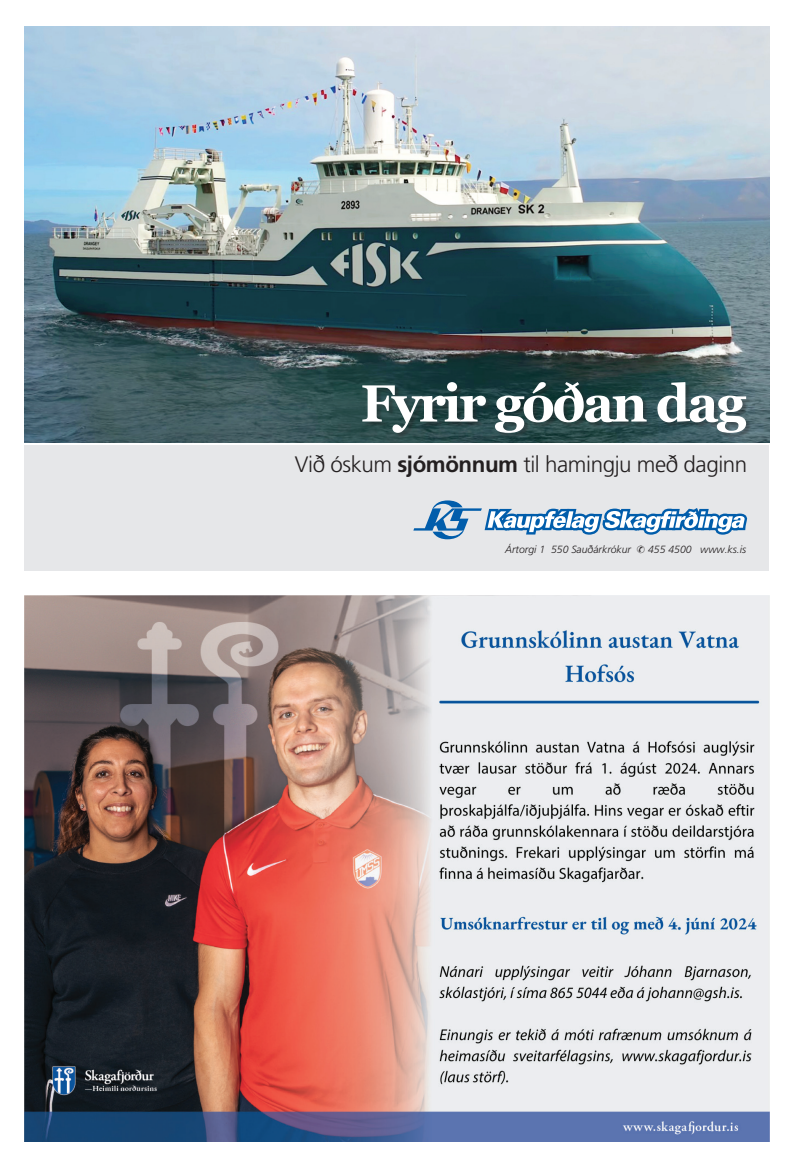
<style>
.page{position:relative;width:794px;height:1166px;background:#fff}
.page>*{position:absolute;margin:0;border:0;box-sizing:border-box;transform-origin:0 0}
.t1{font:700 52.15px "Georgia";letter-spacing:-.05em;color:#fff}
.t2{font:300 22.4px "Frutiger";letter-spacing:-.02em;color:#231f20}
.t3{font:italic 300 10.5px "Frutiger";color:#231f20}
.s1{font-weight:700}
</style>
<div class="page">
<div style="left:25px;top:445px;width:744px;height:125px;background:#e6e7e9"></div>
<img style="left:25px;top:26px;width:744px;height:416px">
<div style="left:363px;top:383px;width:389px;height:55px;background:#231f20;opacity:.35"></div>
<svg style="left:413px;top:500px;width:334px;height:39px"></svg>
<img style="left:25px;top:595px;width:744px;height:546px">
<h1 class="t1" style="left:360px;top:364px;width:387px">Fyrir góðan dag</h1>
<h2 class="t2" style="left:295px;top:451px;width:454px">Við óskum <span class="s1">sjómönnum</span> til hamingju með daginn</h2>
<p class="t3" style="left:505px;top:543px;width:127px">Ártorgi 1 550 Sauðárkrókur</p>
<p class="t3" style="left:648px;top:543px;width:100px">455 4500 www.ks.is</p>
</div>
